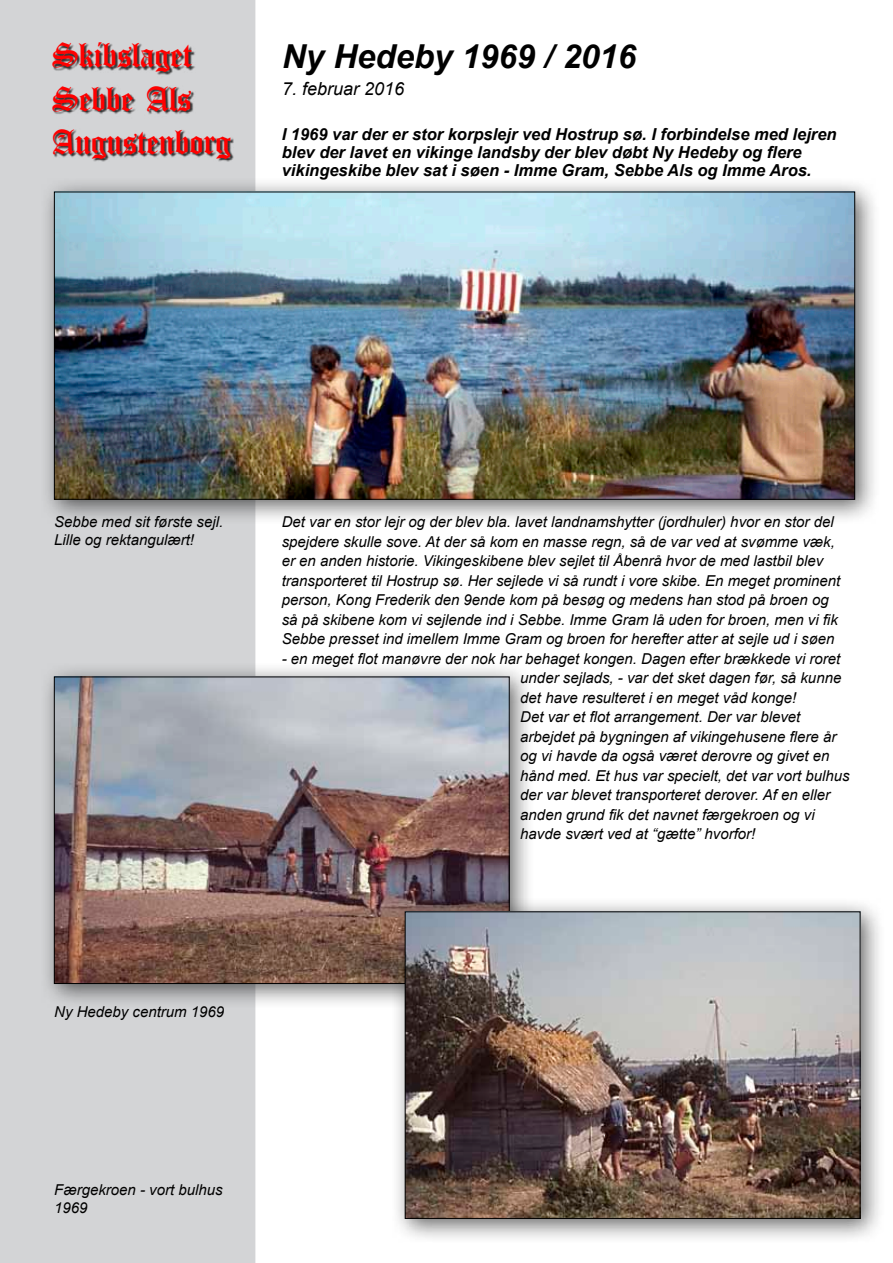
<style>
.page{position:relative;width:893px;height:1263px;background:#fff}
.page>*{position:absolute;margin:0;border:0;box-sizing:border-box;transform-origin:0 0}
.t1{font:36px/43.2px "Canterbury";color:#f00}
.t2{font:italic 700 33px "Arial";color:#000}
.t3{font:italic 18px "Arial";color:#000}
.t4{font:italic 700 16.5px/18px "Arial";color:#000}
.t5{font:italic 15px/19.5px "Arial";color:#000}
</style>
<div class="page">
<div style="left:1px;top:1px;width:254px;height:1261px;background:#d3d4d6"></div>
<div style="left:0;top:0;width:255px;height:1263px;border:2px solid #d3d4d6"></div>
<div style="left:38px;top:176px;width:841px;height:348px;background:#000;opacity:.6"></div>
<img style="left:56px;top:194px;width:797px;height:303px">
<div style="left:53px;top:43px;width:181px;height:119px;background:#000;opacity:.75"></div>
<div style="left:38px;top:661px;width:496px;height:347px;background:#000;opacity:.6"></div>
<img style="left:56px;top:679px;width:451px;height:303px">
<div style="left:389px;top:895px;width:496px;height:348px;background:#000;opacity:.6"></div>
<img style="left:407px;top:914px;width:451px;height:302px">
<div style="left:405px;top:912px;width:455px;height:306px;border:1px solid #000"></div>
<h1 class="t1" style="left:52px;top:34px;width:180px">Skibslaget<br>Sebbe Als<br>Augustenborg</h1>
<h2 class="t2" style="left:282px;top:34px;width:356px">Ny Hedeby 1969 / 2016</h2>
<p class="t3" style="left:282px;top:77px;width:124px">7. februar 2016</p>
<p class="t4" style="left:282px;top:126px;width:556px">I 1969 var der er stor korpslejr ved Hostrup sø. I forbindelse med lejren blev der lavet en vikinge landsby der blev døbt Ny Hedeby og flere vikingeskibe blev sat i søen - Imme Gram, Sebbe Als og Imme Aros.</p>
<p class="t5" style="left:54px;top:513px;width:171px;line-height:18px">Sebbe med sit første sejl.<br>Lille og rektangulært!</p>
<p class="t5" style="left:282px;top:513px;width:560px">Det var en stor lejr og der blev bla. lavet landnamshytter (jordhuler) hvor en stor del spejdere skulle sove. At der så kom en masse regn, så de var ved at svømme væk, er en anden historie. Vikingeskibene blev sejlet til Åbenrå hvor de med lastbil blev transporteret til Hostrup sø. Her sejlede vi så rundt i vore skibe. En meget prominent person, Kong Frederik den 9ende kom på besøg og medens han stod på broen og så på skibene kom vi sejlende ind i Sebbe. Imme Gram lå uden for broen, men vi fik Sebbe presset ind imellem Imme Gram og broen for herefter atter at sejle ud i søen</p>
<p class="t5" style="left:520px;top:649px;width:331px;text-indent:-239px">- en meget flot manøvre der nok har behaget kongen. Dagen efter brækkede vi roret under sejlads, - var det sket dagen før, så kunne det have resulteret i en meget våd konge!<br>Det var et flot arrangement. Der var blevet arbejdet på bygningen af vikingehusene flere år og vi havde da også været derovre og givet en hånd med. Et hus var specielt, det var vort bulhus der var blevet transporteret derover. Af en eller anden grund fik det navnet færgekroen og vi havde svært ved at “gætte” hvorfor!</p>
<p class="t5" style="left:54px;top:1002px;width:172px">Ny Hedeby centrum 1969</p>
<p class="t5" style="left:54px;top:1180px;width:170px;line-height:18px">Færgekroen - vort bulhus<br>1969</p>
</div>
